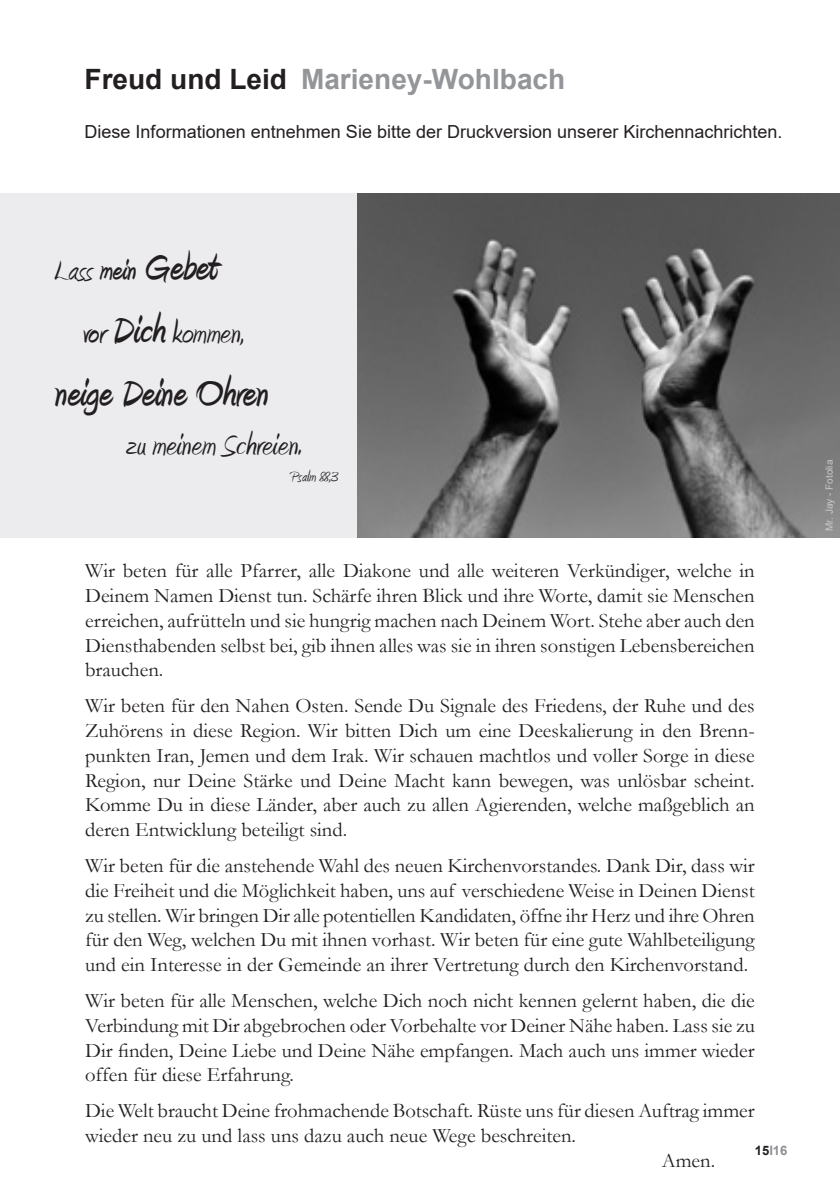
<style>
.page{position:relative;width:840px;height:1191px;background:#fff}
.page>*{position:absolute;margin:0;border:0;box-sizing:border-box;transform-origin:0 0}
.Artikel_Text_normal{font:700 48px "Amienne";color:#231f20}
.Artikel_Text_normal-2{font:36px "Amienne";color:#231f20}
.Rubrikenüberschrift{font:700 28px "Arial";color:#939598}
.Fürbitte{font:20.6px/24.8px "Garamond";color:#231f20;text-align:justify}
.Rubrikenüberschrift-2{font:18px "Arial";color:#231f20}
.Artikel_Text_normal-3{font:18px "Amienne";color:#231f20}
.Impressum{font:700 13px "Arial";color:#8d8f92}
.Copyright_Fotos{font:10px "Arial";color:#c7c8ca}
.s1{color:#231f20}
.s2{font-weight:400;font-size:36px}
.s3{font-size:36px}
.s4{font-weight:700}
.s5{font-weight:700;font-size:48px}
</style>
<div class="page">
<div style="left:0;top:194px;width:362px;height:344px;background:#ececee"></div>
<img style="left:357px;top:194px;width:482px;height:343px">
<p class="Rubrikenüberschrift" style="left:84px;top:59px;width:482px"><span class="s1">Freud und Leid</span> Marieney-Wohlbach</p>
<p class="Rubrikenüberschrift-2" style="left:84px;top:119px;width:699px">Diese Informationen entnehmen Sie bitte der Druckversion unserer Kirchennachrichten.</p>
<p class="Artikel_Text_normal" style="left:54px;top:245px;width:164px"><span class="s2">Lass</span> <span class="s3">mein</span> Gebet</p>
<p class="Artikel_Text_normal-2" style="left:83px;top:317px;width:163px"><span class="s4">vor</span> <span class="s5">Dich</span> kommen,</p>
<p class="Artikel_Text_normal" style="left:54px;top:372px;width:215px">neige Deine Ohren</p>
<p class="Artikel_Text_normal-2" style="left:126px;top:429px;width:177px">zu meinem Schreien.</p>
<p class="Artikel_Text_normal-3" style="left:291px;top:469px;width:49px">Psalm 88,3</p>
<p class="Fürbitte" style="left:85px;top:558px;width:670px">Wir beten für alle Pfarrer, alle Diakone und alle weiteren Verkündiger, welche in Deinem Namen Dienst tun. Schärfe ihren Blick und ihre Worte, damit sie Menschen erreichen, aufrütteln und sie hungrig machen nach Deinem Wort. Stehe aber auch den Diensthabenden selbst bei, gib ihnen alles was sie in ihren sonstigen Lebensbereichen brauchen.</p>
<p class="Fürbitte" style="left:85px;top:693px;width:670px">Wir beten für den Nahen Osten. Sende Du Signale des Friedens, der Ruhe und des Zuhörens in diese Region. Wir bitten Dich um eine Deeskalierung in den Brenn&shy;punkten Iran, Jemen und dem Irak. Wir schauen machtlos und voller Sorge in diese Region, nur Deine Stärke und Deine Macht kann bewegen, was unlösbar scheint.<br>Komme Du in diese Länder, aber auch zu allen Agierenden, welche maßgeblich an deren Entwicklung beteiligt sind.</p>
<p class="Fürbitte" style="left:85px;top:852px;width:670px">Wir beten für die anstehende Wahl des neuen Kirchenvorstandes. Dank Dir, dass wir die Freiheit und die Möglichkeit haben, uns auf verschiedene Weise in Deinen Dienst zu stellen. Wir bringen Dir alle potentiellen Kandidaten, öffne ihr Herz und ihre Ohren für den Weg, welchen Du mit ihnen vorhast. Wir beten für eine gute Wahlbeteiligung und ein Interesse in der Gemeinde an ihrer Vertretung durch den Kirchenvorstand.</p>
<p class="Fürbitte" style="left:85px;top:987px;width:671px">Wir beten für alle Menschen, welche Dich noch nicht kennen gelernt haben, die die Verbindung mit Dir abgebrochen oder Vorbehalte vor Deiner Nähe haben. Lass sie zu Dir finden, Deine Liebe und Deine Nähe empfangen. Mach auch uns immer wieder offen für diese Erfahrung.</p>
<p class="Fürbitte" style="left:85px;top:1098px;width:670px">Die Welt braucht Deine frohmachende Botschaft. Rüste uns für diesen Auftrag immer wieder neu zu und lass uns dazu auch neue Wege beschreiten.</p>
<p class="Fürbitte" style="left:661px;top:1147px;width:55px">Amen.</p>
<p class="Impressum" style="left:754px;top:1141px;width:34px"><span class="s1">15</span>I16</p>
<p class="Copyright_Fotos" style="left:822px;top:531px;width:73px;rotate:-90deg">Mr. Jay - Fotolia</p>
</div>
